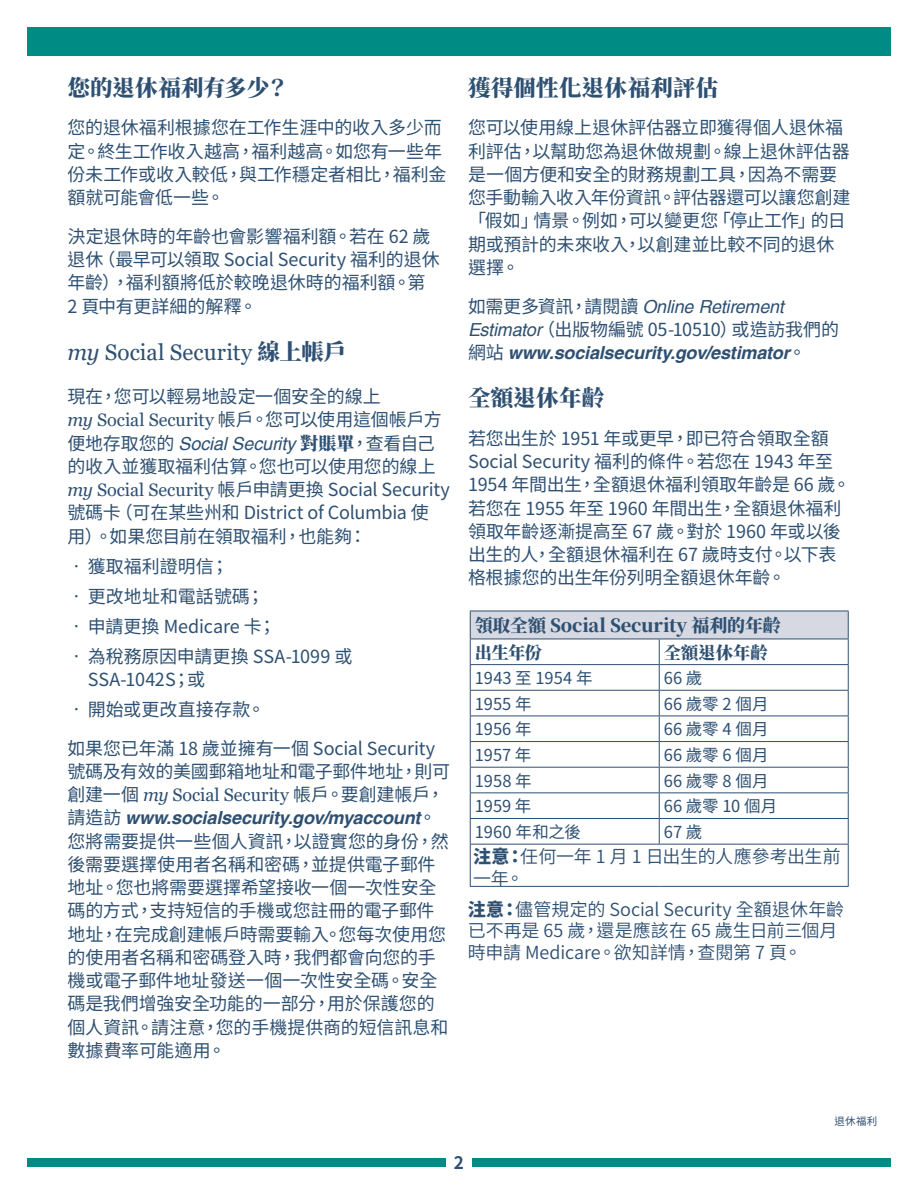
<style>
.page{position:relative;width:918px;height:1188px;background:#fff}
.page>*{position:absolute;margin:0;border:0;box-sizing:border-box;transform-origin:0 0}
.t1{font:900 22.5px "Noto Serif CJ Ktc";letter-spacing:.005em;color:#2e5072}
.t2{font:22.5px "Georgia";color:#2e5072}
.t3{font:18px/23.2px "Noto Sans CJ Ktc";letter-spacing:-.005em;color:#2e5072}
.t4{font:600 18px/21.6px "Noto Sans CJ Ktc";letter-spacing:-.005em;color:#2e5072}
.t5{font:900 18px "Noto Serif CJ Ktc";letter-spacing:-.01em;color:#2e5072}
.t6{font:900 17.25px "Noto Serif CJ Ktc";color:#2e5072}
.t7{font:700 17.25px "Noto Sans CJ Ktc";color:#2e5072}
.t8{font:16.5px "Noto Sans CJ Ktc";color:#2e5072}
.t9{font:10.5px "Noto Sans CJ Ktc";color:#2e5072}
.s1{font-style:italic}
.s2{font-family:"Noto Serif CJ Ktc";font-weight:900}
.s3{font-family:"Georgia";font-style:italic}
.s4{font-family:"Georgia"}
.s5{font-family:"Helvetica";font-style:italic}
.s6{font-family:"Helvetica";font-weight:700;font-style:italic}
.s7{font-weight:900}
</style>
<div class="page">
<div style="left:27px;top:1159px;width:419px;height:8px;background:#008c84"></div>
<div style="left:472px;top:1159px;width:419px;height:8px;background:#008c84"></div>
<div style="left:27px;top:27px;width:864px;height:28px;background:#008c84"></div>
<div style="left:470px;top:611px;width:378px;height:28px;background:#d6d9e2"></div>
<hr style="left:470px;top:611px;width:189px;height:1px;background:#2e5072">
<hr style="left:659px;top:611px;width:190px;height:1px;background:#2e5072">
<hr style="left:470px;top:639px;width:189px;height:1px;background:#2e5072">
<hr style="left:659px;top:639px;width:190px;height:1px;background:#2e5072">
<hr style="left:470px;top:664px;width:189px;height:1px;background:#2e5072">
<hr style="left:659px;top:664px;width:190px;height:1px;background:#2e5072">
<hr style="left:470px;top:690px;width:189px;height:1px;background:#2e5072">
<hr style="left:659px;top:690px;width:190px;height:1px;background:#2e5072">
<hr style="left:470px;top:716px;width:189px;height:1px;background:#2e5072">
<hr style="left:659px;top:716px;width:190px;height:1px;background:#2e5072">
<hr style="left:470px;top:741px;width:189px;height:1px;background:#2e5072">
<hr style="left:659px;top:741px;width:190px;height:1px;background:#2e5072">
<hr style="left:470px;top:767px;width:189px;height:1px;background:#2e5072">
<hr style="left:659px;top:767px;width:190px;height:1px;background:#2e5072">
<hr style="left:470px;top:792px;width:189px;height:1px;background:#2e5072">
<hr style="left:659px;top:792px;width:190px;height:1px;background:#2e5072">
<hr style="left:470px;top:818px;width:189px;height:1px;background:#2e5072">
<svg style="left:470px;top:611px;width:1px;height:233px"></svg>
<hr style="left:659px;top:818px;width:190px;height:1px;background:#2e5072">
<svg style="left:659px;top:639px;width:1px;height:205px"></svg>
<svg style="left:848px;top:611px;width:1px;height:233px"></svg>
<hr style="left:470px;top:844px;width:189px;height:1px;background:#2e5072">
<hr style="left:470px;top:845px;width:1px;height:41px;background:#2e5072">
<hr style="left:659px;top:844px;width:190px;height:1px;background:#2e5072">
<hr style="left:848px;top:845px;width:1px;height:41px;background:#2e5072">
<hr style="left:470px;top:886px;width:189px;height:1px;background:#2e5072">
<hr style="left:659px;top:886px;width:190px;height:1px;background:#2e5072">
<h2 class="t1" style="left:68px;top:75px;width:223px">您的退休福利有多少？</h2>
<p class="t3" style="left:68px;top:116px;width:381px">您的退休福利根據您在工作生涯中的收入多少而定。終生工作收入越高，福利越高。如您有一些年份未工作或收入較低，與工作穩定者相比，福利金額就可能會低一些。</p>
<p class="t3" style="left:68px;top:225px;width:374px">決定退休時的年齡也會影響福利額。若在 62 歲退休（最早可以領取 Social Security 福利的退休年齡），福利額將低於較晚退休時的福利額。第<br>2 頁中有更詳細的解釋。</p>
<h2 class="t2" style="left:68px;top:338px;width:280px"><span class="s1">my</span> Social Security <span class="s2">線上帳戶</span></h2>
<h2 class="t3" style="left:67px;top:385px;width:384px">現在，您可以輕易地設定一個安全的線上<br><span class="s3">my</span> <span class="s4">Social Security</span> 帳戶。您可以使用這個帳戶方便地存取您的 <span class="s5">Social Security</span> <span class="s2">對賬單</span>，查看自己的收入並獲取福利估算。您也可以使用您的線上<span class="s3">my</span> <span class="s4">Social Security</span> 帳戶申請更換 Social Security號碼卡（可在某些州和 District of Columbia 使用）。如果您目前在領取福利，也能夠：</h2>
<p class="t3" style="left:67px;top:555px;width:163px">• 獲取福利證明信；</p>
<p class="t3" style="left:67px;top:585px;width:198px">• 更改地址和電話號碼；</p>
<p class="t3" style="left:67px;top:615px;width:210px">• 申請更換 Medicare 卡；</p>
<p class="t3" style="left:88px;top:645px;width:266px;text-indent:-20px">• 為稅務原因申請更換 SSA-1099 或<br>SSA-1042S；或</p>
<p class="t3" style="left:67px;top:698px;width:199px">• 開始或更改直接存款。</p>
<p class="t3" style="left:67px;top:737px;width:384px">如果您已年滿 18 歲並擁有一個 Social Security號碼及有效的美國郵箱地址和電子郵件地址，則可創建一個 <span class="s3">my</span> <span class="s4">Social Security</span> 帳戶。要創建帳戶，請造訪 <span class="s6">www.socialsecurity.gov/myaccount</span>。您將需要提供一些個人資訊，以證實您的身份，然後需要選擇使用者名稱和密碼，並提供電子郵件地址。您也將需要選擇希望接收一個一次性安全碼的方式，支持短信的手機或您註冊的電子郵件地址，在完成創建帳戶時需要輸入。您每次使用您的使用者名稱和密碼登入時，我們都會向您的手機或電子郵件地址發送一個一次性安全碼。安全碼是我們增強安全功能的一部分，用於保護您的個人資訊。請注意，您的手機提供商的短信訊息和數據費率可能適用。</p>
<h2 class="t1" style="left:468px;top:75px;width:252px">獲得個性化退休福利評估</h2>
<p class="t3" style="left:468px;top:116px;width:384px">您可以使用線上退休評估器立即獲得個人退休福利評估，以幫助您為退休做規劃。線上退休評估器是一個方便和安全的財務規劃工具，因為不需要您手動輸入收入年份資訊。評估器還可以讓您創建「假如」情景。例如，可以變更您「停止工作」的日期或預計的未來收入，以創建並比較不同的退休選擇。</p>
<p class="t3" style="left:468px;top:295px;width:373px">如需更多資訊，請閱讀 <span class="s5">Online Retirement<br>Estimator</span>（出版物編號 05-10510）或造訪我們的網站 <span class="s6">www.socialsecurity.gov/estimator</span>。</p>
<h2 class="t1" style="left:468px;top:385px;width:138px">全額退休年齡</h2>
<p class="t3" style="left:468px;top:427px;width:384px">若您出生於 1951 年或更早，即已符合領取全額<br>Social Security 福利的條件。若您在 1943 年至<br>1954 年間出生，全額退休福利領取年齡是 66 歲。若您在 1955 年至 1960 年間出生，全額退休福利領取年齡逐漸提高至 67 歲。對於 1960 年或以後出生的人，全額退休福利在 67 歲時支付。以下表格根據您的出生年份列明全額退休年齡。</p>
<h2 class="t5" style="left:475px;top:616px;width:308px">領取全額 Social Security 福利的年齡</h2>
<p class="t6" style="left:475px;top:643px;width:69px">出生年份</p>
<p class="t6" style="left:664px;top:643px;width:105px">全額退休年齡</p>
<p class="t8" style="left:475px;top:669px;width:119px">1943 至 1954 年</p>
<p class="t8" style="left:664px;top:669px;width:40px">66 歲</p>
<p class="t8" style="left:475px;top:694px;width:58px">1955 年</p>
<p class="t8" style="left:664px;top:694px;width:106px">66 歲零 2 個月</p>
<p class="t8" style="left:475px;top:720px;width:58px">1956 年</p>
<p class="t8" style="left:664px;top:720px;width:106px">66 歲零 4 個月</p>
<p class="t8" style="left:475px;top:746px;width:58px">1957 年</p>
<p class="t8" style="left:664px;top:746px;width:106px">66 歲零 6 個月</p>
<p class="t8" style="left:475px;top:771px;width:59px">1958 年</p>
<p class="t8" style="left:664px;top:771px;width:106px">66 歲零 8 個月</p>
<p class="t8" style="left:475px;top:797px;width:58px">1959 年</p>
<p class="t8" style="left:664px;top:797px;width:115px">66 歲零 10 個月</p>
<p class="t8" style="left:475px;top:823px;width:108px">1960 年和之後</p>
<p class="t8" style="left:664px;top:823px;width:40px">67 歲</p>
<p class="t4" style="left:473px;top:846px;width:369px"><span class="s7">注意：</span>任何一年 1 月 1 日出生的人應參考出生前一年。</p>
<p class="t4" style="left:468px;top:899px;width:378px"><span class="s7">注意：</span>儘管規定的 Social Security 全額退休年齡已不再是 65 歲，還是應該在 65 歲生日前三個月時申請 Medicare。欲知詳情，查閱第 7 頁。</p>
<p class="t9" style="left:834px;top:1115px;width:45px">退休福利</p>
<p class="t7" style="left:454px;top:1153px;width:12px">2</p>
</div>
